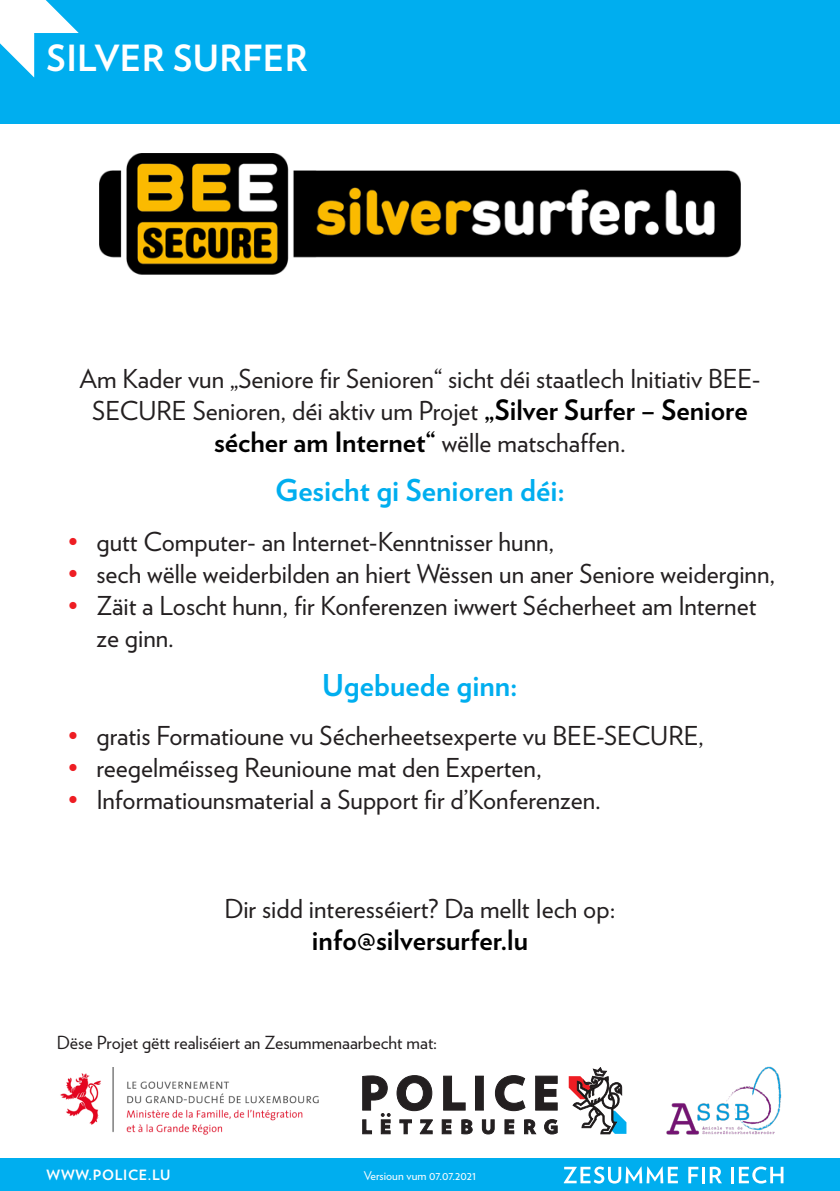
<style>
.page{position:relative;width:840px;height:1191px;background:#fff}
.page>*{position:absolute;margin:0;border:0;box-sizing:border-box;transform-origin:0 0}
.H1_black{font:700 36px "Verlag";letter-spacing:.01em;color:#fff}
.Subtitle{font:700 30px "Verlag";color:#00aeef}
.t1{font:700 28px "Verlag";color:#000}
.t2{font:26px/32px "Verlag";color:#231f20;text-align:center}
.footage{font:18px "Verlag";color:#231f20}
.t3{font:700 14.2px "Verlag";letter-spacing:.05em;color:#fff}
.t4{font:12px "Verlag";color:#fff}
.s1{font-weight:700;font-size:28px;color:#000}
.s2{font-weight:400;font-size:26px;color:#231f20}
.s3{color:#ee1d23}
</style>
<div class="page">
<div style="left:0;top:0;width:839px;height:124px;background:#00aeef"></div>
<div style="left:0;top:1158px;width:839px;height:33px;background:#00aeef"></div>
<svg style="left:0;top:0;width:79px;height:77px"></svg>
<img style="left:99px;top:153px;width:641px;height:122px">
<img style="left:60px;top:1067px;width:259px;height:68px">
<img style="left:666px;top:1066px;width:116px;height:69px">
<svg style="left:396px;top:1075px;width:36px;height:36px"></svg>
<svg style="left:443px;top:1075px;width:22px;height:35px"></svg>
<div style="left:475px;top:1076px;width:8px;height:34px;background:#231f20"></div>
<svg style="left:494px;top:1075px;width:31px;height:36px"></svg>
<svg style="left:535px;top:1075px;width:22px;height:35px"></svg>
<svg style="left:362px;top:1075px;width:28px;height:59px"></svg>
<svg style="left:399px;top:1119px;width:13px;height:15px"></svg>
<svg style="left:419px;top:1119px;width:14px;height:15px"></svg>
<svg style="left:441px;top:1119px;width:10px;height:15px"></svg>
<svg style="left:461px;top:1119px;width:11px;height:15px"></svg>
<svg style="left:481px;top:1119px;width:13px;height:15px"></svg>
<svg style="left:504px;top:1119px;width:10px;height:15px"></svg>
<svg style="left:524px;top:1119px;width:12px;height:15px"></svg>
<svg style="left:544px;top:1119px;width:13px;height:15px"></svg>
<svg style="left:568px;top:1067px;width:58px;height:67px"></svg>
<svg style="left:563px;top:1166px;width:114px;height:17px"></svg>
<svg style="left:688px;top:1166px;width:10px;height:17px"></svg>
<hr style="left:701px;top:1166px;width:3px;height:17px;background:#fff">
<svg style="left:709px;top:1166px;width:12px;height:17px"></svg>
<hr style="left:730px;top:1166px;width:3px;height:17px;background:#fff">
<svg style="left:738px;top:1166px;width:44px;height:17px"></svg>
<p class="H1_black" style="left:47px;top:30px;width:262px">SILVER SURFER</p>
<p class="t2" style="left:79px;top:362px;width:682px">Am Kader vun „Seniore fir Senioren“ sicht déi staatlech Initiativ BEE-<br>SECURE Senioren, déi aktiv um Projet <span class="s1">„Silver Surfer – Seniore</span></p>
<p class="t1" style="left:214px;top:420px;width:413px">sécher am Internet“ <span class="s2">wëlle matschaffen.</span></p>
<p class="Subtitle" style="left:275px;top:467px;width:291px">Gesicht gi Senioren déi:</p>
<p class="t2" style="left:68px;top:524px;width:487px"><span class="s3">•</span> gutt Computer- an Internet-Kenntnisser hunn,</p>
<p class="t2" style="left:68px;top:556px;width:708px"><span class="s3">•</span> sech wëlle weiderbilden an hiert Wëssen un aner Seniore weiderginn,</p>
<p class="t2" style="left:96px;top:588px;width:661px;text-align:left;text-indent:-28px"><span class="s3">•</span> Zäit a Loscht hunn, fir Konferenzen iwwert Sécherheet am Internet ze ginn.</p>
<p class="Subtitle" style="left:322px;top:661px;width:197px">Ugebuede ginn:</p>
<p class="t2" style="left:68px;top:718px;width:637px"><span class="s3">•</span> gratis Formatioune vu Sécherheetsexperte vu BEE-SECURE,</p>
<p class="t2" style="left:68px;top:750px;width:475px"><span class="s3">•</span> reegelméisseg Reunioune mat den Experten,</p>
<p class="t2" style="left:68px;top:782px;width:534px"><span class="s3">•</span> Informatiounsmaterial a Support fir d’Konferenzen.</p>
<p class="t2" style="left:224px;top:891px;width:392px">Dir sidd interesséiert? Da mellt Iech op:</p>
<p class="t1" style="left:312px;top:918px;width:217px">info@silversurfer.lu</p>
<p class="footage" style="left:57px;top:1029px;width:382px">Dëse Projet gëtt realiséiert an Zesummenaarbecht mat:</p>
<p class="t3" style="left:47px;top:1163px;width:125px">WWW.POLICE.LU</p>
<p class="t4" style="left:363px;top:1166px;width:114px">Versioun vum 07.07.2021</p>
</div>
